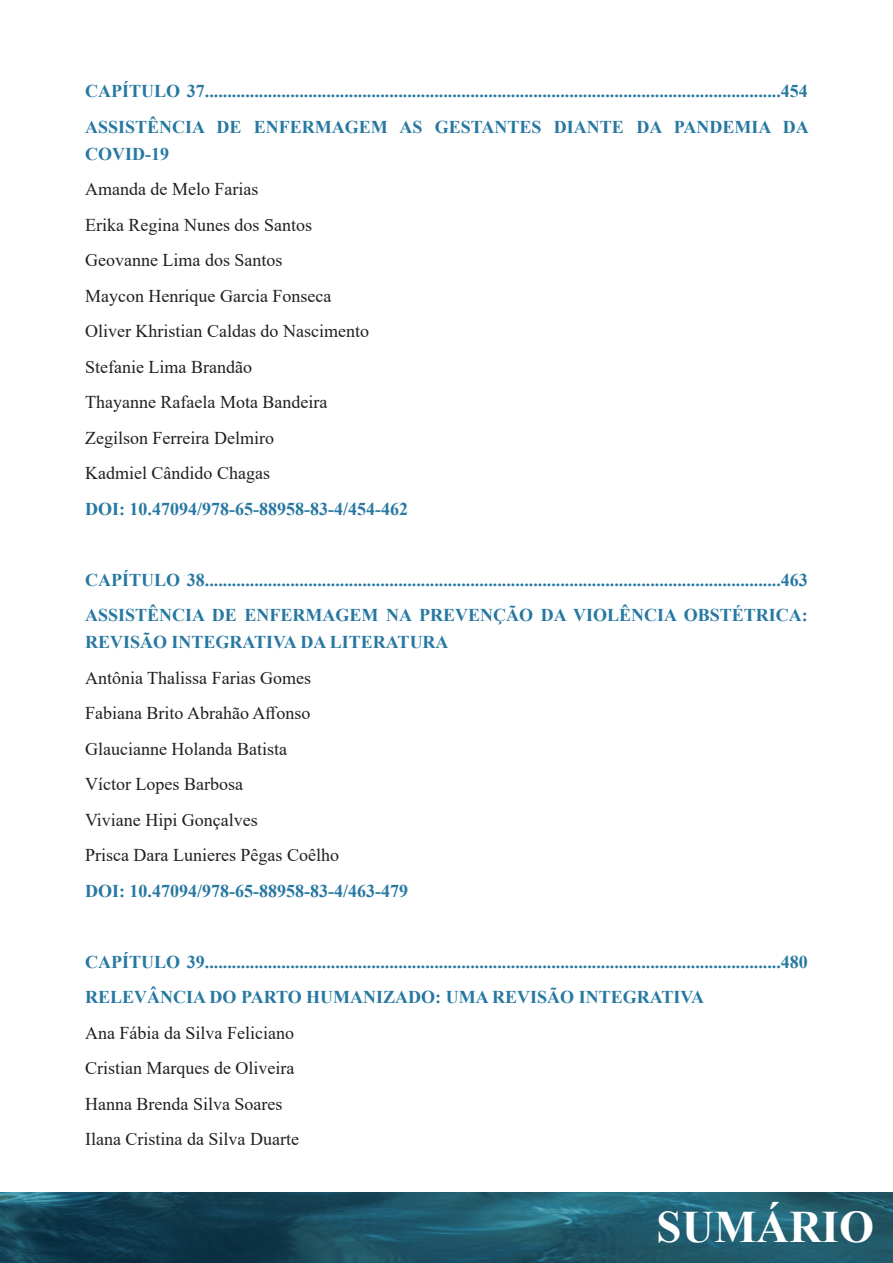
<style>
.page{position:relative;width:893px;height:1263px;background:#fff}
.page>*{position:absolute;margin:0;border:0;box-sizing:border-box;transform-origin:0 0}
.t1{font:700 45px "Times New Roman";color:#fff}
.t2{font:700 18px/27px "Times New Roman";color:#2778a1}
.t3{font:18px "Times New Roman";color:#231f20}
</style>
<div class="page">
<img style="left:0;top:1193px;width:893px;height:70px">
<p class="t2" style="left:85px;top:77px;width:724px">CAPÍTULO 37................................................................................................................................454</p>
<p class="t2" style="left:85px;top:113px;width:725px">ASSISTÊNCIA DE ENFERMAGEM AS GESTANTES DIANTE DA PANDEMIA DA<br>COVID-19</p>
<p class="t3" style="left:85px;top:177px;width:175px">Amanda de Melo Farias</p>
<p class="t3" style="left:85px;top:212px;width:228px">Erika Regina Nunes dos Santos</p>
<p class="t3" style="left:85px;top:248px;width:199px">Geovanne Lima dos Santos</p>
<p class="t3" style="left:85px;top:283px;width:248px">Maycon Henrique Garcia Fonseca</p>
<p class="t3" style="left:85px;top:319px;width:285px">Oliver Khristian Caldas do Nascimento</p>
<p class="t3" style="left:85px;top:354px;width:168px">Stefanie Lima Brandão</p>
<p class="t3" style="left:85px;top:390px;width:244px">Thayanne Rafaela Mota Bandeira</p>
<p class="t3" style="left:85px;top:425px;width:190px">Zegilson Ferreira Delmiro</p>
<p class="t3" style="left:85px;top:461px;width:186px">Kadmiel Cândido Chagas</p>
<p class="t2" style="left:85px;top:495px;width:324px">DOI: 10.47094/978-65-88958-83-4/454-462</p>
<p class="t2" style="left:85px;top:566px;width:724px">CAPÍTULO 38................................................................................................................................463</p>
<p class="t2" style="left:85px;top:601px;width:724px">ASSISTÊNCIA DE ENFERMAGEM NA PREVENÇÃO DA VIOLÊNCIA OBSTÉTRICA:<br>REVISÃO INTEGRATIVA DA LITERATURA</p>
<p class="t3" style="left:85px;top:665px;width:228px">Antônia Thalissa Farias Gomes</p>
<p class="t3" style="left:85px;top:701px;width:227px">Fabiana Brito Abrahão Affonso</p>
<p class="t3" style="left:85px;top:736px;width:203px">Glaucianne Holanda Batista</p>
<p class="t3" style="left:85px;top:772px;width:159px">Víctor Lopes Barbosa</p>
<p class="t3" style="left:85px;top:807px;width:174px">Viviane Hipi Gonçalves</p>
<p class="t3" style="left:85px;top:843px;width:255px">Prisca Dara Lunieres Pêgas Coêlho</p>
<p class="t2" style="left:85px;top:877px;width:324px">DOI: 10.47094/978-65-88958-83-4/463-479</p>
<p class="t2" style="left:85px;top:948px;width:724px">CAPÍTULO 39................................................................................................................................480</p>
<p class="t2" style="left:85px;top:983px;width:621px">RELEVÂNCIA DO PARTO HUMANIZADO: UMA REVISÃO INTEGRATIVA</p>
<p class="t3" style="left:85px;top:1020px;width:210px">Ana Fábia da Silva Feliciano</p>
<p class="t3" style="left:85px;top:1056px;width:211px">Cristian Marques de Oliveira</p>
<p class="t3" style="left:85px;top:1091px;width:199px">Hanna Brenda Silva Soares</p>
<p class="t3" style="left:85px;top:1127px;width:215px">Ilana Cristina da Silva Duarte</p>
<h1 class="t1" style="left:657px;top:1194px;width:219px">SUMÁRIO</h1>
</div>
